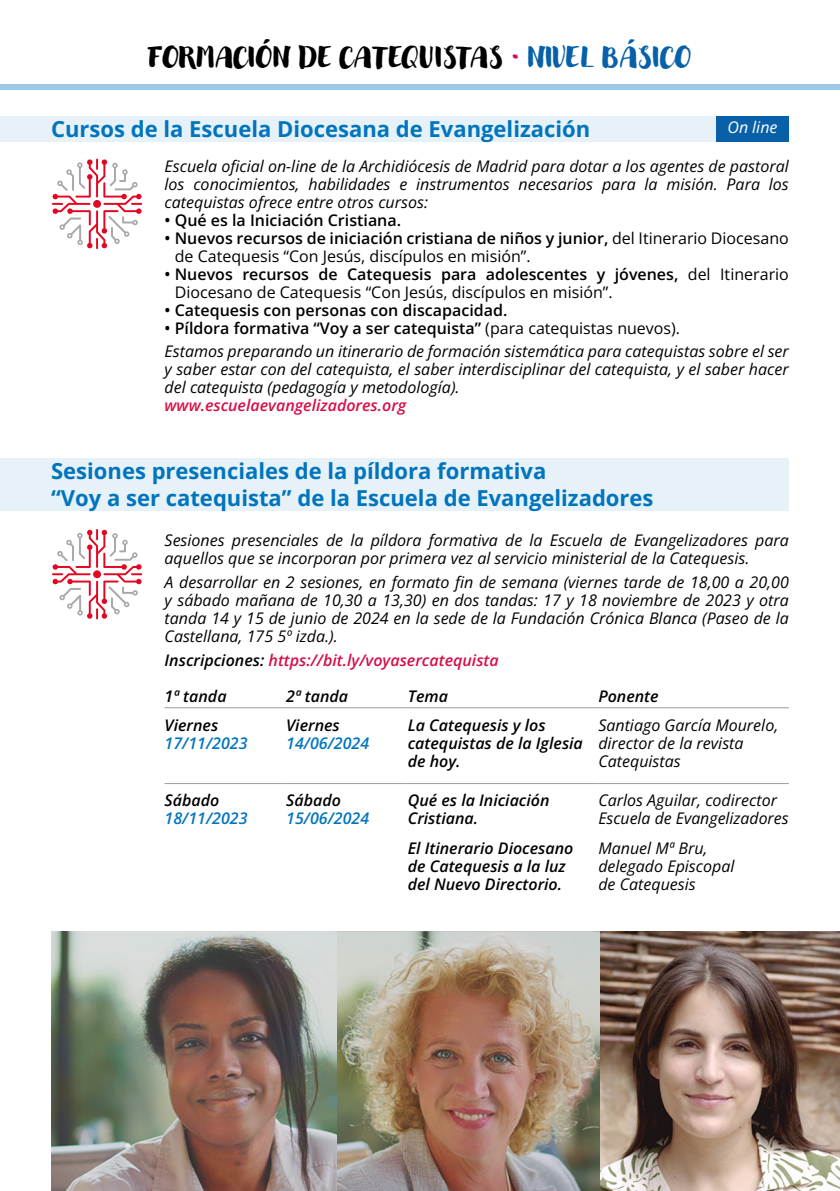
<style>
.page{position:relative;width:840px;height:1191px;background:#fff}
.page>*{position:absolute;margin:0;border:0;box-sizing:border-box;transform-origin:0 0}
.t1{font:26px "Modern Love";color:#000}
.t2{font:700 22px/26.4px "Open Sans";color:#0075be}
.t3{font:italic 16px/18px "Open Sans";color:#000}
.t4{font:16px/18px "Open Sans";color:#000}
.t5{font:italic 600 16px/18px "Open Sans";color:#000}
.t6{font:italic 600 16px "Open Sans";color:#d60e47}
.t7{font:600 16px "Open Sans";color:#000}
.t8{font:italic 600 16px "Open Sans";color:#0075bf}
.t9{font:italic 16px "Open Sans";color:#fff}
.s1{color:#0861a8}
.s2{font-weight:600}
.s3{font-weight:600;font-style:normal}
.s4{font-style:normal}
.s5{color:#000}
</style>
<div class="page">
<div style="left:0;top:84px;width:839px;height:6px;background:#9cc9e6"></div>
<div style="left:0;top:116px;width:788px;height:25px;background:#e6f1f8"></div>
<div style="left:715px;top:116px;width:73px;height:26px;background:#0861a8"></div>
<svg style="left:52px;top:159px;width:90px;height:90px"></svg>
<hr style="left:164px;top:707px;width:122px;height:1px;background:#9d9d9c">
<hr style="left:286px;top:707px;width:121px;height:1px;background:#9d9d9c">
<hr style="left:407px;top:707px;width:191px;height:1px;background:#9d9d9c">
<hr style="left:598px;top:707px;width:190px;height:1px;background:#9d9d9c">
<hr style="left:164px;top:783px;width:122px;height:1px;background:#9d9d9c">
<hr style="left:286px;top:783px;width:121px;height:1px;background:#9d9d9c">
<hr style="left:407px;top:783px;width:191px;height:1px;background:#9d9d9c">
<hr style="left:598px;top:783px;width:190px;height:1px;background:#9d9d9c">
<div style="left:0;top:458px;width:788px;height:52px;background:#e6f1f8"></div>
<svg style="left:52px;top:529px;width:90px;height:90px"></svg>
<img style="left:599px;top:932px;width:240px;height:259px">
<img style="left:51px;top:932px;width:548px;height:259px">
<h1 class="t1" style="left:148px;top:43px;width:544px">FORMACIÓN DE CATEQUISTAS <sup>·</sup> <span class="s1">NIVEL BÁSICO</span></h1>
<h2 class="t2" style="left:51px;top:115px;width:540px">Cursos de la Escuela Diocesana de Evangelización</h2>
<p class="t9" style="left:727px;top:116px;width:51px">On line</p>
<p class="t3" style="left:164px;top:156px;width:625px;text-align:justify">Escuela oficial on-line de la Archidiócesis de Madrid para dotar a los agentes de pastoral los conocimientos, habilidades e instrumentos necesarios para la misión. Para los catequistas ofrece entre otros cursos:</p>
<p class="t7" style="left:164px;top:208px;width:238px">• Qué es la Iniciación Cristiana.</p>
<p class="t4" style="left:175px;top:228px;width:615px;text-indent:-10px"><span class="s2">• Nuevos recursos de iniciación cristiana de niños y junior,</span> del Itinerario Diocesano de Catequesis “Con Jesús, discípulos en misión”.</p>
<p class="t4" style="left:175px;top:264px;width:615px;text-indent:-10px"><span class="s2">• Nuevos recursos de Catequesis para adolescentes y jóvenes,</span> del Itinerario<br>Diocesano de Catequesis “Con Jesús, discípulos en misión”.</p>
<p class="t7" style="left:164px;top:298px;width:344px">• Catequesis con personas con discapacidad.</p>
<p class="t3" style="left:164px;top:316px;width:625px;line-height:23.6px"><span class="s3">• Píldora formativa “Voy a ser catequista”</span> <span class="s4">(para catequistas nuevos).<br></span>Estamos preparando un itinerario de formación sistemática para catequistas sobre el ser</p>
<p class="t3" style="left:164px;top:360px;width:625px">y saber estar con del catequista, el saber interdisciplinar del catequista, y el saber hacer del catequista (pedagogía y metodología).</p>
<p class="t6" style="left:164px;top:394px;width:243px">www.escuelaevangelizadores.org</p>
<h2 class="t2" style="left:51px;top:457px;width:603px">Sesiones presenciales de la píldora formativa<br>“Voy a ser catequista” de la Escuela de Evangelizadores</h2>
<p class="t3" style="left:164px;top:531px;width:625px">Sesiones presenciales de la píldora formativa de la Escuela de Evangelizadores para aquellos que se incorporan por primera vez al servicio ministerial de la Catequesis.</p>
<p class="t3" style="left:164px;top:573px;width:625px;text-align:justify">A desarrollar en 2 sesiones, en formato fin de semana (viernes tarde de 18,00 a 20,00 y sábado mañana de 10,30 a 13,30) en dos tandas: 17 y 18 noviembre de 2023 y otra tanda 14 y 15 de junio de 2024 en la sede de la Fundación Crónica Blanca (Paseo de la Castellana, 175 5º izda.).</p>
<p class="t6" style="left:164px;top:648px;width:335px"><span class="s5">Inscripciones:</span> https://bit.ly/voyasercatequista</p>
<p class="t5" style="left:164px;top:687px;width:63px">1ª tanda</p>
<p class="t5" style="left:286px;top:687px;width:63px">2ª tanda</p>
<p class="t5" style="left:407px;top:687px;width:42px">Tema</p>
<p class="t5" style="left:598px;top:687px;width:62px">Ponente</p>
<p class="t5" style="left:164px;top:715px;width:55px">Viernes</p>
<p class="t8" style="left:164px;top:731px;width:84px">17/11/2023</p>
<p class="t5" style="left:407px;top:715px;width:176px">La Catequesis y los catequistas de la Iglesia de hoy.</p>
<p class="t3" style="left:598px;top:715px;width:181px">Santiago García Mourelo, director de la revista<br>Catequistas</p>
<p class="t5" style="left:286px;top:715px;width:55px">Viernes</p>
<p class="t8" style="left:286px;top:731px;width:84px">14/06/2024</p>
<p class="t5" style="left:164px;top:791px;width:56px">Sábado</p>
<p class="t8" style="left:164px;top:807px;width:84px">18/11/2023</p>
<p class="t5" style="left:286px;top:791px;width:56px">Sábado</p>
<p class="t8" style="left:286px;top:807px;width:84px">15/06/2024</p>
<p class="t5" style="left:407px;top:791px;width:143px">Qué es la Iniciación<br>Cristiana.</p>
<p class="t5" style="left:407px;top:838px;width:167px">El Itinerario Diocesano de Catequesis a la luz del Nuevo Directorio.</p>
<p class="t3" style="left:598px;top:791px;width:192px">Carlos Aguilar, codirector<br>Escuela de Evangelizadores</p>
<p class="t3" style="left:598px;top:838px;width:138px">Manuel Mª Bru, delegado Episcopal de Catequesis</p>
</div>
